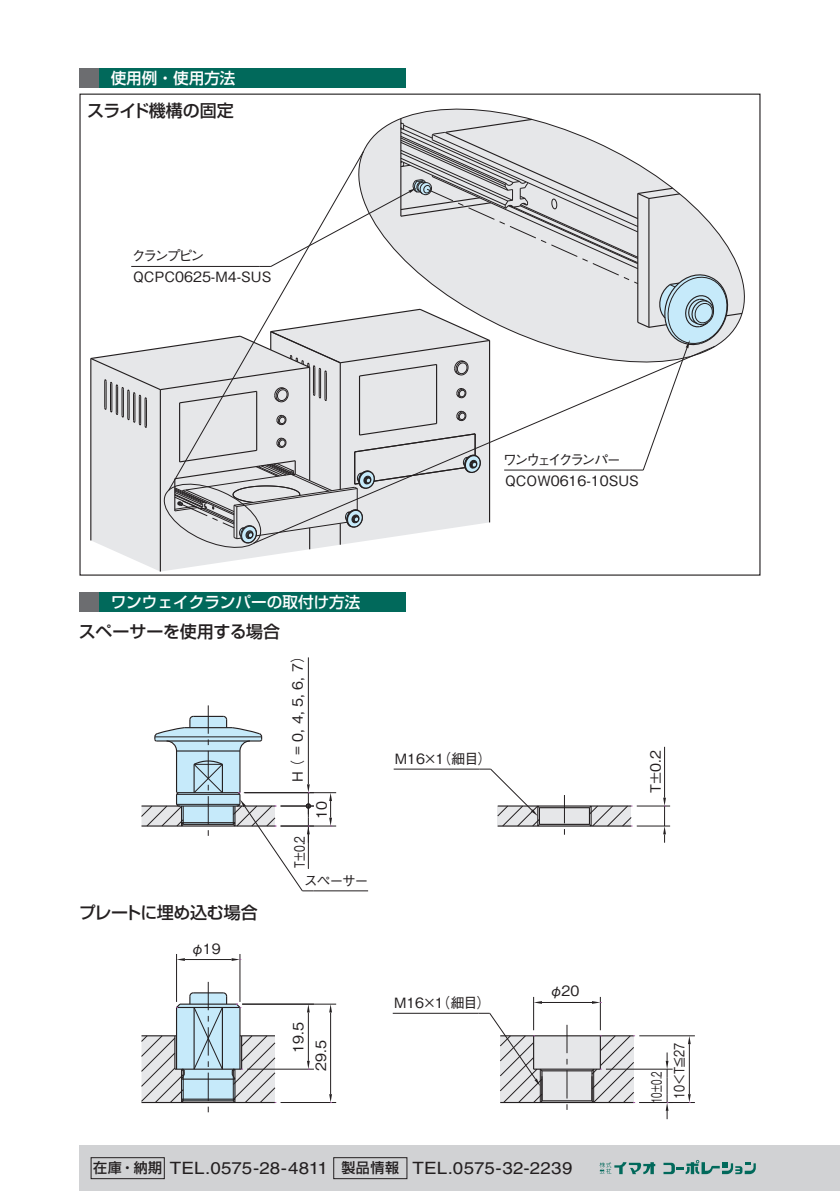
<style>
.page{position:relative;width:840px;height:1191px;background:#fff}
.page>*{position:absolute;margin:0;border:0;box-sizing:border-box;transform-origin:0 0}
.t1{font:17px "Helvetica LT Std";letter-spacing:.005em;color:#231f20;scale:1.1 1}
.t2{font:500 17px "Shin Go Pr 6 N";letter-spacing:-.02em;color:#231f20}
.t3{font:500 15.6px "Shin Go Pr 6 N";color:#fff}
.t4{font:500 14.2px/20.2px "Gothic BBB Pro";color:#231f20}
.t5{font:500 14.2px/22.6px "Gothic BBB Pro";color:#231f20;scale:.61 1}
.t6{font:500 14.2px "Gothic BBB Pro";color:#231f20;scale:.75 1}
.s1{font-family:"Shin Go Pr 6 N";font-weight:500;font-size:14px}
</style>
<div class="page">
<div style="left:79px;top:1145px;width:760px;height:46px;background:#d1d2d4"></div>
<div style="left:91px;top:1157px;width:73px;height:22px;border:1px solid #231f20"></div>
<div style="left:333px;top:1157px;width:74px;height:22px;border:1px solid #231f20"></div>
<svg style="left:599px;top:1162px;width:56px;height:12px"></svg>
<svg style="left:663px;top:1160px;width:92px;height:14px"></svg>
<div style="left:79px;top:68px;width:20px;height:20px;background:#6c6d70"></div>
<div style="left:99px;top:68px;width:306px;height:20px;background:#01695b"></div>
<div style="left:79px;top:592px;width:20px;height:19px;background:#6c6d70"></div>
<div style="left:99px;top:592px;width:306px;height:19px;background:#01695b"></div>
<svg style="left:115px;top:551px;width:181px;height:20px;fill:#e8e9eb"></svg>
<svg style="left:401px;top:108px;width:344px;height:207px"></svg>
<hr style="left:160px;top:389px;width:1px;height:182px;background:#231f20">
<svg style="left:90px;top:118px;width:652px;height:433px"></svg>
<div style="left:497px;top:806px;width:133px;height:20px;background:#e6e7e9"></div>
<hr style="left:539px;top:823px;width:50px;height:2px;background:#231f20">
<hr style="left:539px;top:807px;width:50px;height:1px;background:#231f20">
<hr style="left:497px;top:825px;width:133px;height:1px;background:#231f20">
<hr style="left:497px;top:805px;width:133px;height:1px;background:#231f20">
<svg style="left:587px;top:805px;width:44px;height:22px"></svg>
<div style="left:500px;top:1035px;width:133px;height:67px;background:#e6e7e9"></div>
<hr style="left:176px;top:954px;width:1px;height:48px;background:#231f20">
<hr style="left:239px;top:954px;width:1px;height:48px;background:#231f20">
<hr style="left:185px;top:959px;width:46px;height:1px;background:#231f20">
<svg style="left:176px;top:958px;width:9px;height:3px"></svg>
<hr style="left:247px;top:1068px;width:67px;height:1px;background:#231f20">
<hr style="left:308px;top:1012px;width:1px;height:48px;background:#231f20">
<svg style="left:307px;top:1004px;width:2px;height:8px"></svg>
<hr style="left:242px;top:1003px;width:94px;height:1px;background:#231f20">
<hr style="left:280px;top:1102px;width:56px;height:1px;background:#231f20">
<hr style="left:330px;top:1012px;width:1px;height:82px;background:#231f20">
<svg style="left:329px;top:1004px;width:3px;height:8px"></svg>
<hr style="left:533px;top:997px;width:1px;height:33px;background:#231f20">
<hr style="left:599px;top:997px;width:1px;height:33px;background:#231f20">
<hr style="left:541px;top:1002px;width:50px;height:1px;background:#231f20">
<svg style="left:533px;top:1001px;width:8px;height:2px"></svg>
<hr style="left:605px;top:1068px;width:67px;height:1px;background:#231f20">
<hr style="left:639px;top:1035px;width:55px;height:1px;background:#231f20">
<hr style="left:639px;top:1102px;width:55px;height:1px;background:#231f20">
<hr style="left:688px;top:1044px;width:1px;height:50px;background:#231f20">
<svg style="left:687px;top:1035px;width:3px;height:9px"></svg>
<svg style="left:566px;top:1024px;width:1px;height:86px"></svg>
<hr style="left:541px;top:1070px;width:50px;height:1px;background:#231f20">
<hr style="left:541px;top:1100px;width:50px;height:1px;background:#231f20">
<hr style="left:500px;top:1035px;width:133px;height:1px;background:#231f20">
<hr style="left:500px;top:1102px;width:133px;height:1px;background:#231f20">
<hr style="left:533px;top:1068px;width:67px;height:1px;background:#231f20">
<svg style="left:231px;top:958px;width:10px;height:3px"></svg>
<svg style="left:307px;top:1060px;width:2px;height:9px"></svg>
<svg style="left:141px;top:982px;width:135px;height:131px"></svg>
<svg style="left:329px;top:1094px;width:3px;height:9px"></svg>
<svg style="left:591px;top:1001px;width:10px;height:2px"></svg>
<svg style="left:665px;top:1052px;width:3px;height:67px"></svg>
<svg style="left:590px;top:1035px;width:44px;height:69px"></svg>
<svg style="left:688px;top:1094px;width:2px;height:9px"></svg>
<hr style="left:392px;top:1013px;width:86px;height:1px;background:#231f20">
<svg style="left:478px;top:1012px;width:65px;height:92px"></svg>
<hr style="left:308px;top:657px;width:1px;height:127px;background:#231f20">
<hr style="left:244px;top:792px;width:92px;height:1px;background:#231f20">
<hr style="left:280px;top:825px;width:56px;height:1px;background:#231f20">
<hr style="left:313px;top:890px;width:55px;height:1px;background:#231f20">
<hr style="left:636px;top:825px;width:33px;height:1px;background:#231f20">
<hr style="left:636px;top:805px;width:33px;height:1px;background:#231f20">
<hr style="left:663px;top:747px;width:1px;height:50px;background:#231f20">
<hr style="left:393px;top:768px;width:86px;height:1px;background:#231f20">
<svg style="left:479px;top:768px;width:61px;height:59px"></svg>
<hr style="left:280px;top:805px;width:34px;height:1px;background:#231f20">
<svg style="left:329px;top:792px;width:3px;height:34px"></svg>
<svg style="left:662px;top:797px;width:3px;height:45px"></svg>
<svg style="left:141px;top:705px;width:172px;height:186px"></svg>
<p class="t3" style="left:111px;top:65px;width:126px">使用例・使用方法</p>
<p class="t2" style="left:87px;top:97px;width:148px">スライド機構の固定</p>
<p class="t4" style="left:131px;top:244px;width:141px">クランプピン<br>QCPC0625-M4-SUS</p>
<p class="t4" style="left:502px;top:447px;width:138px">ワンウェイクランパー<br>QCOW0616-10SUS</p>
<p class="t3" style="left:111px;top:589px;width:251px">ワンウェイクランパーの取付け方法</p>
<p class="t2" style="left:79px;top:617px;width:203px">スペーサーを使用する場合</p>
<p class="t4" style="left:285px;top:782px;width:134px;rotate:-90deg">H （ = 0, 4, 5, 6, 7）</p>
<p class="t6" style="left:288px;top:868px;width:44px;rotate:-90deg">T±0.2</p>
<p class="t4" style="left:309px;top:819px;width:19px;rotate:-90deg">10</p>
<p class="t2" style="left:79px;top:898px;width:180px">プレートに埋め込む場合</p>
<p class="t4" style="left:190px;top:936px;width:32px">φ19</p>
<p class="t4" style="left:304px;top:869px;width:66px">スペーサー</p>
<p class="t4" style="left:285px;top:1070px;width:50px;line-height:22.8px;text-indent:18px;rotate:-90deg">19.5<br>29.5</p>
<p class="t4" style="left:394px;top:747px;width:98px">M16×1（細目）</p>
<p class="t4" style="left:394px;top:990px;width:98px">M16×1（細目）</p>
<p class="t4" style="left:549px;top:979px;width:32px">φ20</p>
<p class="t1" style="left:93px;top:1158px;width:437px"><span class="s1">在庫・納期</span> TEL.0575-28-4811 <span class="s1">製品情報</span> TEL.0575-32-2239</p>
<p class="t4" style="left:643px;top:793px;width:44px;rotate:-90deg">T±0.2</p>
<p class="t5" style="left:643px;top:1103px;width:101px;rotate:-90deg">10±0.2<br>10＜T≦27</p>
</div>
